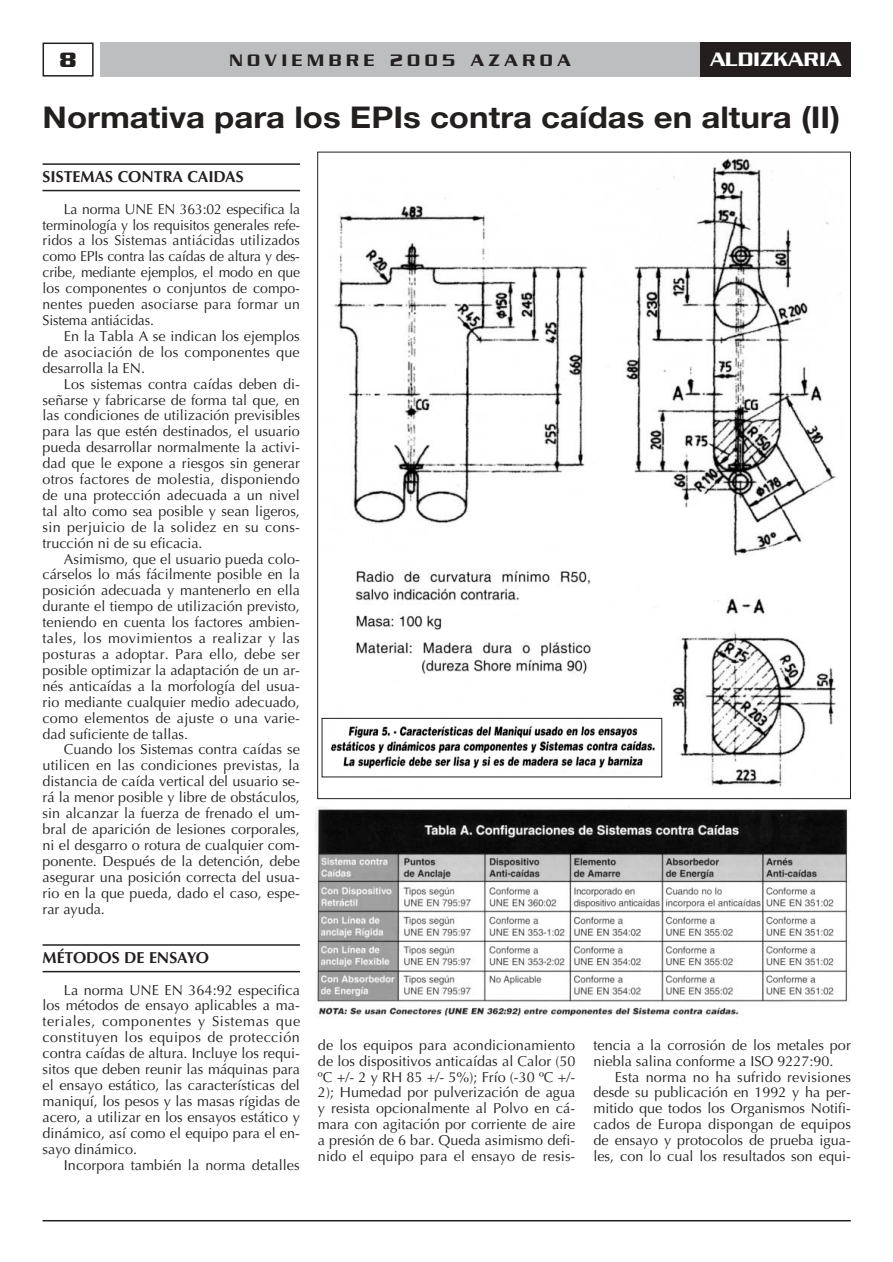
<style>
.page{position:relative;width:893px;height:1262px;background:#fff}
.page>*{position:absolute;margin:0;border:0;box-sizing:border-box;transform-origin:0 0}
.t1{font:700 30px "Helvetica Neue";color:#231f1f;scale:1.1 1}
.t2{font:700 22.5px "Serpentine";color:#231f1f}
.t3{font:500 21px "Serpentine";color:#fff}
.t4{font:500 18px "Serpentine";letter-spacing:.25em;color:#231f1f}
.t5{font:700 15.9px "Optima";color:#231f1f}
.t6{font:14.4px/15.9px "Optima";color:#231f1f;text-align:justify}
</style>
<div class="page">
<hr style="left:43px;top:1220px;width:807px;height:1px;background:#231f1f">
<div style="left:43px;top:43px;width:51px;height:34px;border:2px solid #231f1f"></div>
<div style="left:100px;top:43px;width:600px;height:34px;background:#bcbec0"></div>
<div style="left:700px;top:43px;width:150px;height:34px;background:#231f1f"></div>
<hr style="left:43px;top:163px;width:257px;height:2px;background:#231f1f">
<hr style="left:43px;top:190px;width:257px;height:1px;background:#231f1f">
<hr style="left:43px;top:944px;width:257px;height:1px;background:#231f1f">
<hr style="left:43px;top:970px;width:257px;height:2px;background:#231f1f">
<img style="left:326px;top:158px;width:510px;height:629px">
<img style="left:326px;top:720px;width:334px;height:54px">
<div style="left:321px;top:718px;width:341px;height:59px;border:1px solid #231f1f"></div>
<img style="left:315px;top:806px;width:535px;height:211px">
<h2 class="t2" style="left:59px;top:53px;width:19px">8</h2>
<p class="t4" style="left:229px;top:49px;width:343px">NOVIEMBRE 2005 AZAROA</p>
<h3 class="t3" style="left:710px;top:46px;width:133px">ALDIZKARIA</h3>
<h1 class="t1" style="left:43px;top:106px;width:726px">Normativa para los EPIs contra caídas en altura (II)</h1>
<p class="t5" style="left:43px;top:169px;width:203px">SISTEMAS CONTRA CAIDAS</p>
<p class="t6" style="left:43px;top:202px;width:259px;text-indent:21px">La norma UNE EN 363:02 especifica la terminología y los requisitos generales refe&shy;ridos a los Sistemas antiácidas utilizados como EPIs contra las caídas de altura y des&shy;cribe, mediante ejemplos, el modo en que los componentes o conjuntos de compo&shy;nentes pueden asociarse para formar un Sistema antiácidas.</p>
<p class="t6" style="left:43px;top:329px;width:259px;text-indent:21px">En la Tabla A se indican los ejemplos de asociación de los componentes que desarrolla la EN.</p>
<p class="t6" style="left:43px;top:377px;width:259px;text-indent:21px">Los sistemas contra caídas deben di&shy;señarse y fabricarse de forma tal que, en las condiciones de utilización previsibles para las que estén destinados, el usuario pueda desarrollar normalmente la activi&shy;dad que le expone a riesgos sin generar otros factores de molestia, disponiendo de una protección adecuada a un nivel tal alto como sea posible y sean ligeros, sin perjuicio de la solidez en su cons&shy;trucción ni de su eficacia.</p>
<p class="t6" style="left:43px;top:552px;width:259px;text-indent:21px">Asimismo, que el usuario pueda colo&shy;cárselos lo más fácilmente posible en la posición adecuada y mantenerlo en ella durante el tiempo de utilización previsto, teniendo en cuenta los factores ambien&shy;tales, los movimientos a realizar y las posturas a adoptar. Para ello, debe ser posible optimizar la adaptación de un ar&shy;nés anticaídas a la morfología del usua&shy;rio mediante cualquier medio adecuado, como elementos de ajuste o una varie&shy;dad suficiente de tallas.</p>
<p class="t6" style="left:43px;top:743px;width:259px;text-indent:21px">Cuando los Sistemas contra caídas se utilicen en las condiciones previstas, la distancia de caída vertical del usuario se&shy;rá la menor posible y libre de obstáculos, sin alcanzar la fuerza de frenado el um&shy;bral de aparición de lesiones corporales, ni el desgarro o rotura de cualquier com&shy;ponente. Después de la detención, debe asegurar una posición correcta del usua&shy;rio en la que pueda, dado el caso, espe&shy;rar ayuda.</p>
<p class="t5" style="left:43px;top:949px;width:168px">MÉTODOS DE ENSAYO</p>
<p class="t6" style="left:43px;top:983px;width:259px;text-indent:21px">La norma UNE EN 364:92 especifica los métodos de ensayo aplicables a ma&shy;teriales, componentes y Sistemas que constituyen los equipos de protección contra caídas de altura. Incluye los requi&shy;sitos que deben reunir las máquinas para el ensayo estático, las características del maniquí, los pesos y las masas rígidas de acero, a utilizar en los ensayos estático y dinámico, así como el equipo para el en&shy;sayo dinámico.</p>
<p class="t6" style="left:64px;top:1158px;width:237px">Incorpora también la norma detalles</p>
<p class="t6" style="left:318px;top:1038px;width:259px">de los equipos para acondicionamiento de los dispositivos anticaídas al Calor (50 ºC +/- 2 y RH 85 +/- 5%); Frío (-30 ºC +/- 2); Humedad por pulverización de agua y resista opcionalmente al Polvo en cá&shy;mara con agitación por corriente de aire a presión de 6 bar. Queda asimismo defi&shy;nido el equipo para el ensayo de resis-</p>
<p class="t6" style="left:593px;top:1038px;width:259px">tencia a la corrosión de los metales por niebla salina conforme a ISO 9227:90.</p>
<p class="t6" style="left:593px;top:1070px;width:259px;text-indent:21px">Esta norma no ha sufrido revisiones desde su publicación en 1992 y ha per&shy;mitido que todos los Organismos Notifi&shy;cados de Europa dispongan de equipos de ensayo y protocolos de prueba igua&shy;les, con lo cual los resultados son equi-</p>
</div>
